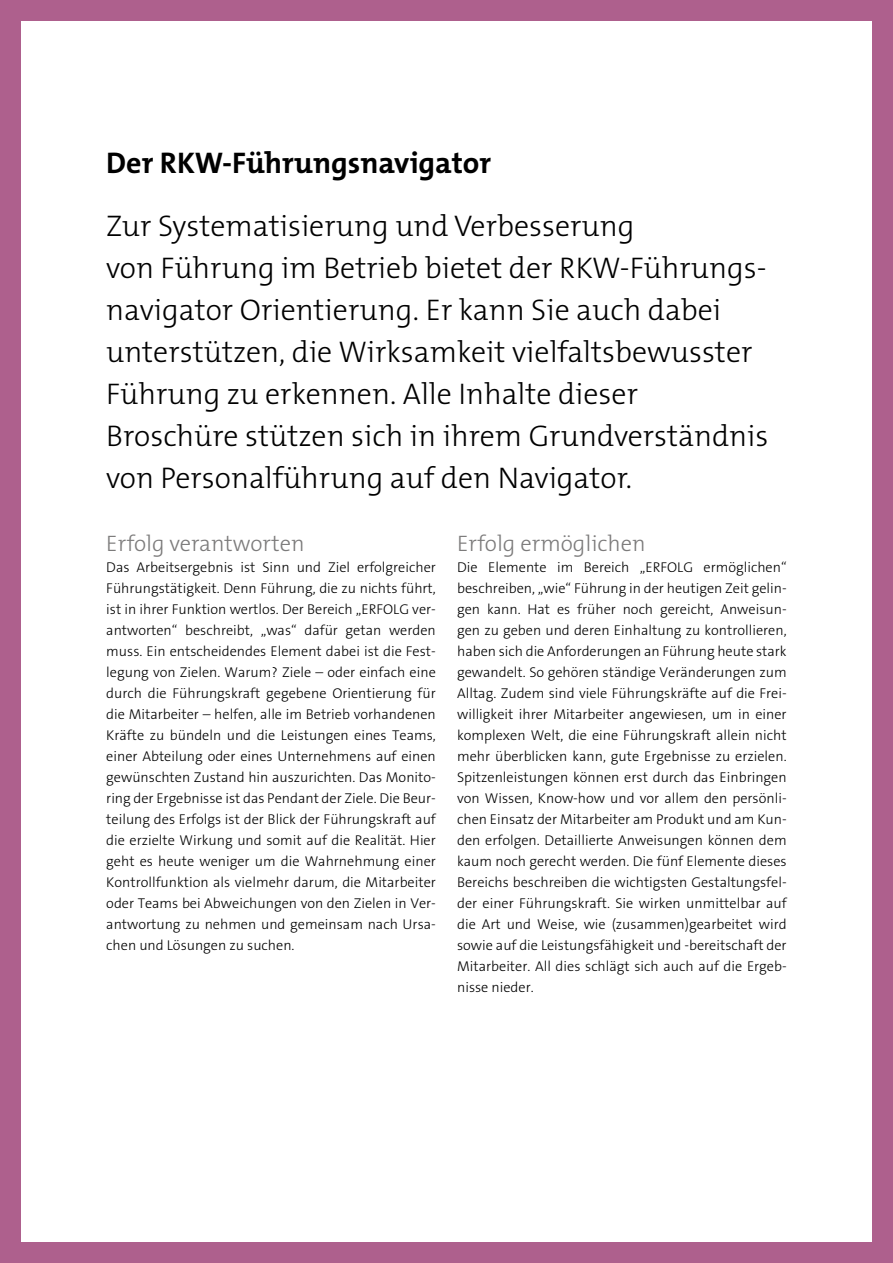
<style>
.page{position:relative;width:893px;height:1263px;background:#ae608d}
.page>*{position:absolute;margin:0;border:0;box-sizing:border-box;transform-origin:0 0}
.Subline_1_1{font:300 30px/42px "The Mix B W3";color:#000}
.Subline_1{font:700 30px "The Mix B W7";color:#000}
.Subline_1_1_1{font:300 22.5px "The Mix B W3";color:#7c7b7b}
.Fließtext_Blocksatz{font:300 14.25px/21px "The Sans Os F";color:#000;text-align:justify}
</style>
<div class="page">
<div style="left:21px;top:21px;width:851px;height:1221px;background:#fff"></div>
<p class="Subline_1" style="left:106px;top:144px;width:386px">Der RKW-Führungsnavigator</p>
<p class="Subline_1_1" style="left:106px;top:205px;width:664px">Zur Systematisierung und Verbesserung<br>von Führung im Betrieb bietet der RKW-Führungs&shy;navigator Orientierung. Er kann Sie auch dabei unterstützen, die Wirksamkeit vielfaltsbewusster Führung zu erkennen. Alle Inhalte dieser Broschüre stützen sich in ihrem Grundverständnis von Personalführung auf den Navigator.</p>
<p class="Subline_1_1_1" style="left:106px;top:529px;width:200px">Erfolg verantworten</p>
<p class="Fließtext_Blocksatz" style="left:106px;top:557px;width:331px">Das Arbeitsergebnis ist Sinn und Ziel erfolgreicher Führungstätigkeit. Denn Führung, die zu nichts führt, ist in ihrer Funktion wertlos. Der Bereich „ERFOLG ver&shy;antworten“ beschreibt, „was“ dafür getan werden muss. Ein entscheidendes Element dabei ist die Fest&shy;legung von Zielen. Warum? Ziele – oder einfach eine durch die Führungskraft gegebene Orientierung für die Mitarbeiter – helfen, alle im Betrieb vorhandenen Kräfte zu bündeln und die Leistungen eines Teams, einer Abteilung oder eines Unternehmens auf einen gewünschten Zustand hin auszurichten. Das Monito&shy;ring der Ergebnisse ist das Pendant der Ziele. Die Beur&shy;teilung des Erfolgs ist der Blick der Führungskraft auf die erzielte Wirkung und somit auf die Realität. Hier geht es heute weniger um die Wahrnehmung einer Kontrollfunktion als vielmehr darum, die Mitarbeiter oder Teams bei Abweichungen von den Zielen in Ver&shy;antwortung zu nehmen und gemeinsam nach Ursa&shy;chen und Lösungen zu suchen.</p>
<p class="Subline_1_1_1" style="left:457px;top:529px;width:190px">Erfolg ermöglichen</p>
<p class="Fließtext_Blocksatz" style="left:457px;top:557px;width:331px">Die Elemente im Bereich „ERFOLG ermöglichen“ beschreiben, „wie“ Führung in der heutigen Zeit gelin&shy;gen kann. Hat es früher noch gereicht, Anweisun&shy;gen zu geben und deren Einhaltung zu kontrollieren, haben sich die Anforderungen an Führung heute stark gewandelt. So gehören ständige Veränderungen zum Alltag. Zudem sind viele Führungskräfte auf die Frei&shy;willigkeit ihrer Mitarbeiter angewiesen, um in einer komplexen Welt, die eine Führungskraft allein nicht mehr überblicken kann, gute Ergebnisse zu erzielen.<br>Spitzenleistungen können erst durch das Einbringen von Wissen, Know-how und vor allem den persönli&shy;chen Einsatz der Mitarbeiter am Produkt und am Kun&shy;den erfolgen. Detaillierte Anweisungen können dem kaum noch gerecht werden. Die fünf Elemente dieses Bereichs beschreiben die wichtigsten Gestaltungsfel&shy;der einer Führungskraft. Sie wirken unmittelbar auf die Art und Weise, wie (zusammen)gearbeitet wird sowie auf die Leistungsfähigkeit und -bereitschaft der Mitarbeiter. All dies schlägt sich auch auf die Ergeb&shy;nisse nieder.</p>
</div>
